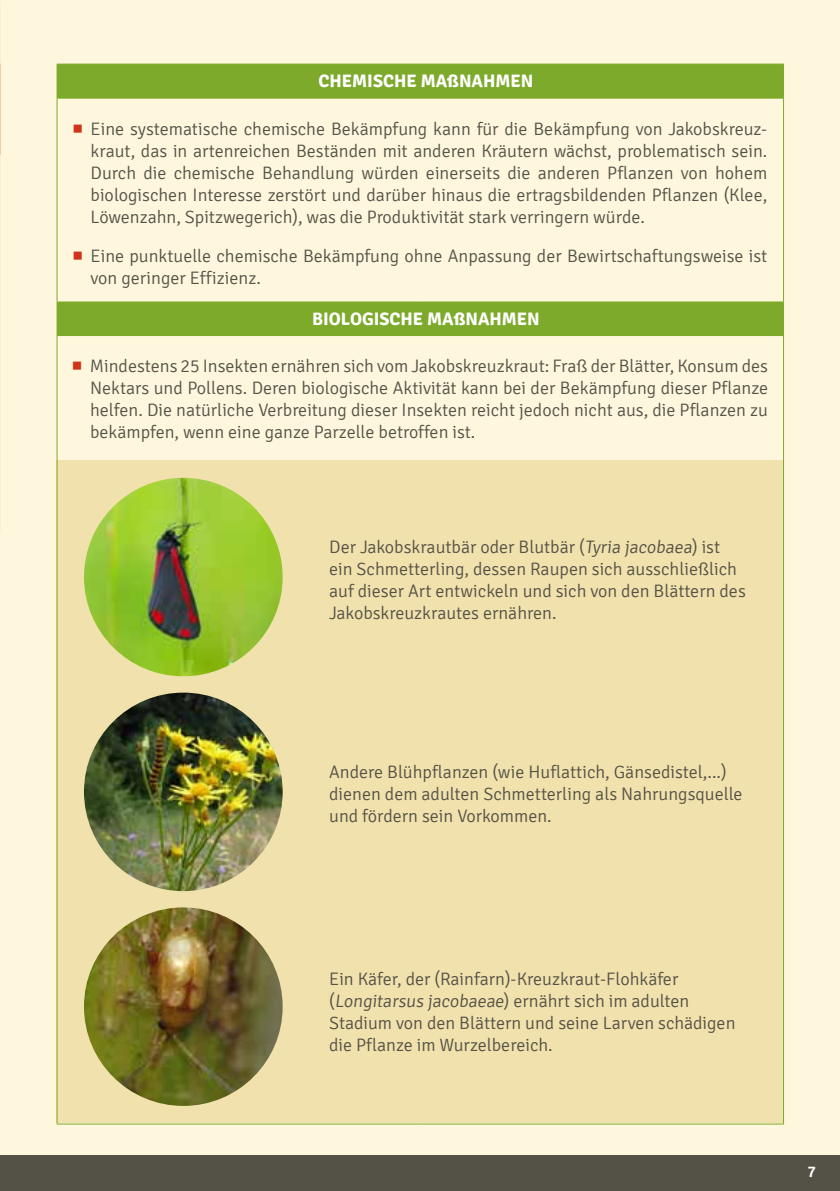
<style>
.page{position:relative;width:840px;height:1191px;background:#fff}
.page>*{position:absolute;margin:0;border:0;box-sizing:border-box;transform-origin:0 0}
.t1{font:300 18px/22px "Signika";color:#545246}
.t2{font:700 18px "Signika";color:#fff}
.t3{font:600 16px "Signika";color:#fff}
</style>
<div class="page">
<div style="left:0;top:0;width:839px;height:1191px;background:#fef6d9"></div>
<div style="left:57px;top:460px;width:725px;height:663px;background:#f1e1ad"></div>
<div style="left:0;top:1155px;width:839px;height:36px;background:#545246"></div>
<svg style="left:58px;top:65px;width:724px;height:271px"></svg>
<hr style="left:57px;top:64px;width:363px;height:1px;background:#7daa2b">
<hr style="left:57px;top:64px;width:1px;height:34px;background:#7daa2b">
<hr style="left:420px;top:64px;width:363px;height:1px;background:#7daa2b">
<hr style="left:782px;top:64px;width:1px;height:34px;background:#7daa2b">
<hr style="left:57px;top:98px;width:363px;height:1px;background:#7daa2b">
<hr style="left:57px;top:98px;width:1px;height:204px;background:#7daa2b">
<hr style="left:420px;top:98px;width:363px;height:1px;background:#7daa2b">
<hr style="left:782px;top:98px;width:1px;height:204px;background:#7daa2b">
<hr style="left:57px;top:302px;width:363px;height:1px;background:#7daa2b">
<hr style="left:57px;top:302px;width:1px;height:34px;background:#7daa2b">
<hr style="left:420px;top:302px;width:363px;height:1px;background:#7daa2b">
<hr style="left:782px;top:302px;width:1px;height:34px;background:#7daa2b">
<hr style="left:57px;top:336px;width:1px;height:787px;background:#7daa2b">
<hr style="left:782px;top:336px;width:1px;height:787px;background:#7daa2b">
<hr style="left:57px;top:1123px;width:363px;height:1px;background:#7daa2b">
<hr style="left:420px;top:1123px;width:363px;height:1px;background:#7daa2b">
<img style="left:84px;top:478px;width:198px;height:198px;border-radius:99px">
<img style="left:84px;top:692px;width:198px;height:199px;border-radius:99px">
<img style="left:84px;top:907px;width:198px;height:199px;border-radius:99px">
<svg style="left:74px;top:125px;width:8px;height:8px"></svg>
<svg style="left:74px;top:252px;width:8px;height:8px"></svg>
<p class="t2" style="left:318px;top:70px;width:216px">CHEMISCHE MAßNAHMEN</p>
<p class="t1" style="left:91px;top:118px;width:678px;text-align:justify">Eine systematische chemische Bekämpfung kann für die Bekämpfung von Jakobskreuz&shy;kraut, das in artenreichen Beständen mit anderen Kräutern wächst, problematisch sein.<br>Durch die chemische Behandlung würden einerseits die anderen Pflanzen von hohem biologischen Interesse zerstört und darüber hinaus die ertragsbildenden Pflanzen (Klee, Löwenzahn, Spitzwegerich), was die Produktivität stark verringern würde.</p>
<p class="t1" style="left:91px;top:245px;width:677px">Eine punktuelle chemische Bekämpfung ohne Anpassung der Bewirtschaftungsweise ist von geringer Effizienz.</p>
<p class="t2" style="left:312px;top:308px;width:229px">BIOLOGISCHE MAßNAHMEN</p>
<p class="t1" style="left:90px;top:355px;width:679px;text-align:justify">Mindestens 25 Insekten ernähren sich vom Jakobskreuzkraut: Fraß der Blätter, Konsum des Nektars und Pollens. Deren biologische Aktivität kann bei der Bekämpfung dieser Pflanze helfen. Die natürliche Verbreitung dieser Insekten reicht jedoch nicht aus, die Pflanzen zu bekämpfen, wenn eine ganze Parzelle betroffen ist.</p>
<p class="t1" style="left:329px;top:536px;width:418px">Der Jakobskrautbär oder Blutbär (Tyria jacobaea) ist ein Schmetterling, dessen Raupen sich ausschließlich auf dieser Art entwickeln und sich von den Blättern des Jakobskreuzkrautes ernähren.</p>
<p class="t1" style="left:329px;top:761px;width:415px">Andere Blühpflanzen (wie Huflattich, Gänsedistel,...) dienen dem adulten Schmetterling als Nahrungsquelle und fördern sein Vorkommen.</p>
<p class="t1" style="left:329px;top:968px;width:407px">Ein Käfer, der (Rainfarn)-Kreuzkraut-Flohkäfer (Longitarsus jacobaeae) ernährt sich im adulten Stadium von den Blättern und seine Larven schädigen die Pflanze im Wurzelbereich.</p>
<p class="t3" style="left:806px;top:1162px;width:10px">7</p>
</div>
